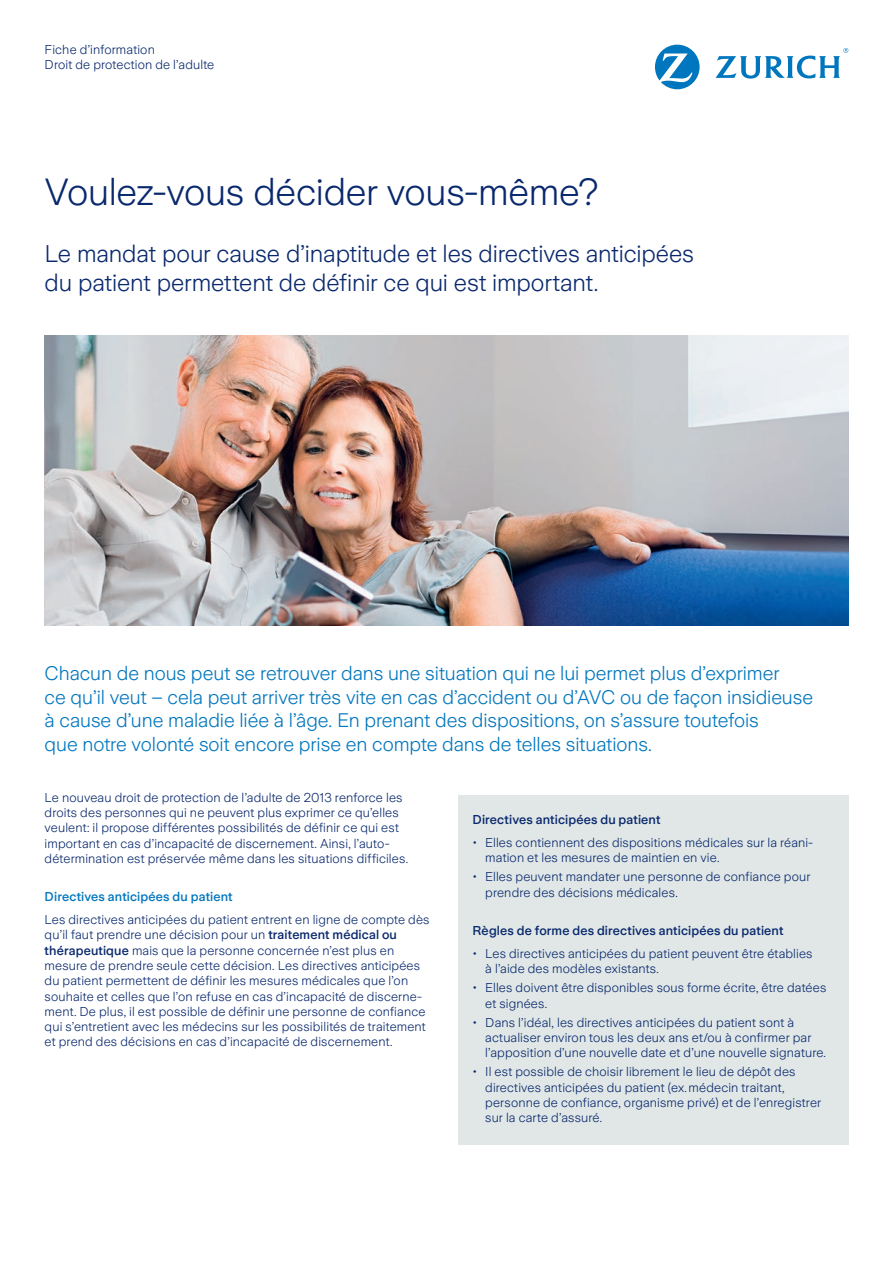
<style>
.page{position:relative;width:893px;height:1263px;background:#fff}
.page>*{position:absolute;margin:0;border:0;box-sizing:border-box;transform-origin:0 0}
.t1{font:300 37.5px "Zurich Sans";letter-spacing:-.01em;color:#09286d}
.t2{font:300 24px/28.8px "Zurich Sans";letter-spacing:-.005em;color:#09286d}
.t3{font:300 19.5px/23.4px "Zurich Sans";letter-spacing:-.005em;color:#0076be}
.t4{font:300 12.75px/15.3px "Zurich Sans";letter-spacing:.01em;color:#09286d}
.t5{font:500 12.75px "Zurich Sans";letter-spacing:.01em;color:#09286d}
.t6{font:500 12.75px "Zurich Sans";letter-spacing:.01em;color:#0076be}
.s1{font-weight:500}
</style>
<div class="page">
<img style="left:45px;top:335px;width:803px;height:290px">
<div style="left:458px;top:795px;width:390px;height:350px;background:#e0e7e6"></div>
<svg style="left:655px;top:45px;width:45px;height:44px"></svg>
<svg style="left:715px;top:48px;width:133px;height:31px"></svg>
<p class="t4" style="left:45px;top:42px;width:171px">Fiche d’information<br>Droit de protection de l’adulte</p>
<h1 class="t1" style="left:45px;top:172px;width:556px">Voulez-vous décider vous-même?</h1>
<h2 class="t2" style="left:45px;top:239px;width:651px">Le mandat pour cause d’inaptitude et les directives anticipées du patient permettent de définir ce qui est important.</h2>
<p class="t3" style="left:45px;top:662px;width:770px">Chacun de nous peut se retrouver dans une situation qui ne lui permet plus d’exprimer<br>ce qu’il veut – cela peut arriver très vite en cas d’accident ou d’AVC ou de façon insidieuse à cause d’une maladie liée à l’âge. En prenant des dispositions, on s’assure toutefois<br>que notre volonté soit encore prise en compte dans de telles situations.</p>
<p class="t4" style="left:45px;top:790px;width:365px">Le nouveau droit de protection de l’adulte de 2013 renforce les droits des personnes qui ne peuvent plus exprimer ce qu’elles veulent: il propose différentes possibilités de définir ce qui est important en cas d’incapacité de discernement. Ainsi, l’auto&shy;détermination est préservée même dans les situations difficiles.</p>
<p class="t6" style="left:45px;top:890px;width:190px">Directives anticipées du patient</p>
<p class="t4" style="left:45px;top:912px;width:386px">Les directives anticipées du patient entrent en ligne de compte dès qu’il faut prendre une décision pour un <span class="s1">traitement médical ou thérapeutique</span> mais que la personne concernée n’est plus en mesure de prendre seule cette décision. Les directives anticipées du patient permettent de définir les mesures médicales que l’on souhaite et celles que l’on refuse en cas d’incapacité de discerne&shy;ment. De plus, il est possible de définir une personne de confiance qui s’entretient avec les médecins sur les possibilités de traitement et prend des décisions en cas d’incapacité de discernement.</p>
<p class="t5" style="left:472px;top:813px;width:190px">Directives anticipées du patient</p>
<p class="t4" style="left:485px;top:835px;width:329px;text-indent:-13px">• Elles contiennent des dispositions médicales sur la réani&shy;mation et les mesures de maintien en vie.</p>
<p class="t4" style="left:485px;top:869px;width:327px;text-indent:-13px">• Elles peuvent mandater une personne de confiance pour prendre des décisions médicales.</p>
<p class="t5" style="left:472px;top:923px;width:312px">Règles de forme des directives anticipées du patient</p>
<p class="t4" style="left:485px;top:946px;width:329px;text-indent:-13px">• Les directives anticipées du patient peuvent être établies à l’aide des modèles existants.</p>
<p class="t4" style="left:485px;top:980px;width:343px;text-indent:-13px">• Elles doivent être disponibles sous forme écrite, être datées et signées.</p>
<p class="t4" style="left:485px;top:1015px;width:342px;text-indent:-13px">• Dans l’idéal, les directives anticipées du patient sont à actualiser environ tous les deux ans et/ou à confirmer par l’apposition d’une nouvelle date et d’une nouvelle signature.</p>
<p class="t4" style="left:485px;top:1064px;width:337px;text-indent:-13px">• Il est possible de choisir librement le lieu de dépôt des directives anticipées du patient (ex.médecin traitant, personne de confiance, organisme privé) et de l’enregistrer sur la carte d’assuré.</p>
</div>
